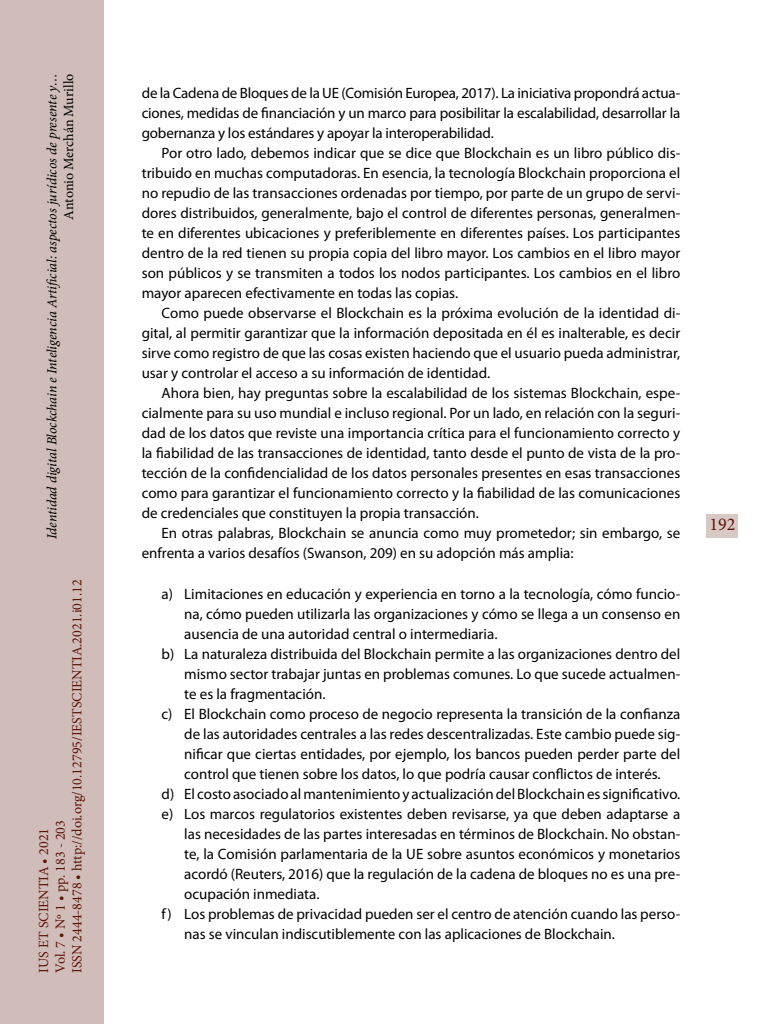
<style>
.page{position:relative;width:768px;height:1024px;background:#fff}
.page>*{position:absolute;margin:0;border:0;box-sizing:border-box;transform-origin:0 0}
.t1{font:18px "Minion Pro";color:#5d1305}
._00_bsc{font:15px/20px "Myriad Pro";color:#000;text-align:justify}
.t2{font:14px/16.8px "Minion Pro";color:#5d1305}
.t3{font:italic 14px "Minion Pro";letter-spacing:-.01em;color:#000}
.t4{font:14px "Minion Pro";letter-spacing:-.005em;color:#000}
</style>
<div class="page">
<div style="left:0;top:0;width:103px;height:1024px;background:#d0bcb9"></div>
<div style="left:707px;top:514px;width:31px;height:24px;background:#d9c9c5"></div>
<p class="t3" style="left:42px;top:539px;width:467px;rotate:-90deg">Identidad digital Blockchain e Inteligencia Artificial: aspectos jurídicos de presente y…</p>
<p class="t4" style="left:59px;top:220px;width:147px;rotate:-90deg">Antonio Merchán Murillo</p>
<p class="t2" style="left:35px;top:973px;width:395px;rotate:-90deg">IUS ET SCIENTIA • 2021<br>Vol. 7 • Nº 1 • pp. 183 - 203<br>ISSN 2444-8478 • http://doi.org/10.12795/IESTSCIENTIA.2021.i01.12</p>
<p class="_00_bsc" style="left:142px;top:83px;width:540px">de la Cadena de Bloques de la UE (Comisión Europea, 2017). La iniciativa propondrá actua&shy;ciones, medidas de financiación y un marco para posibilitar la escalabilidad, desarrollar la gobernanza y los estándares y apoyar la interoperabilidad.</p>
<p class="_00_bsc" style="left:142px;top:143px;width:540px;text-indent:20px">Por otro lado, debemos indicar que se dice que Blockchain es un libro público dis&shy;tribuido en muchas computadoras. En esencia, la tecnología Blockchain proporciona el no repudio de las transacciones ordenadas por tiempo, por parte de un grupo de servi&shy;dores distribuidos, generalmente, bajo el control de diferentes personas, generalmen&shy;te en diferentes ubicaciones y preferiblemente en diferentes países. Los participantes dentro de la red tienen su propia copia del libro mayor. Los cambios en el libro mayor son públicos y se transmiten a todos los nodos participantes. Los cambios en el libro mayor aparecen efectivamente en todas las copias.</p>
<p class="_00_bsc" style="left:142px;top:303px;width:540px;text-indent:20px">Como puede observarse el Blockchain es la próxima evolución de la identidad di&shy;gital, al permitir garantizar que la información depositada en él es inalterable, es decir sirve como registro de que las cosas existen haciendo que el usuario pueda administrar, usar y controlar el acceso a su información de identidad.</p>
<p class="_00_bsc" style="left:142px;top:383px;width:540px;text-indent:20px">Ahora bien, hay preguntas sobre la escalabilidad de los sistemas Blockchain, espe&shy;cialmente para su uso mundial e incluso regional. Por un lado, en relación con la seguri&shy;dad de los datos que reviste una importancia crítica para el funcionamiento correcto y la fiabilidad de las transacciones de identidad, tanto desde el punto de vista de la pro&shy;tección de la confidencialidad de los datos personales presentes en esas transacciones como para garantizar el funcionamiento correcto y la fiabilidad de las comunicaciones de credenciales que constituyen la propia transacción.</p>
<p class="_00_bsc" style="left:142px;top:523px;width:540px;text-indent:20px">En otras palabras, Blockchain se anuncia como muy prometedor; sin embargo, se enfrenta a varios desafíos (Swanson, 209) en su adopción más amplia:</p>
<p class="_00_bsc" style="left:184px;top:584px;width:498px;text-indent:-23px">a) Limitaciones en educación y experiencia en torno a la tecnología, cómo funcio&shy;na, cómo pueden utilizarla las organizaciones y cómo se llega a un consenso en ausencia de una autoridad central o intermediaria.</p>
<p class="_00_bsc" style="left:184px;top:644px;width:498px;text-indent:-23px">b) La naturaleza distribuida del Blockchain permite a las organizaciones dentro del mismo sector trabajar juntas en problemas comunes. Lo que sucede actualmen&shy;te es la fragmentación.</p>
<p class="_00_bsc" style="left:184px;top:704px;width:498px;text-indent:-23px">c) El Blockchain como proceso de negocio representa la transición de la confianza de las autoridades centrales a las redes descentralizadas. Este cambio puede sig&shy;nificar que ciertas entidades, por ejemplo, los bancos pueden perder parte del control que tienen sobre los datos, lo que podría causar conflictos de interés.</p>
<p class="_00_bsc" style="left:162px;top:784px;width:520px">d) El costo asociado al mantenimiento y actualización del Blockchain es significativo.</p>
<p class="_00_bsc" style="left:184px;top:804px;width:498px;text-indent:-23px">e) Los marcos regulatorios existentes deben revisarse, ya que deben adaptarse a las necesidades de las partes interesadas en términos de Blockchain. No obstan&shy;te, la Comisión parlamentaria de la UE sobre asuntos económicos y monetarios acordó (Reuters, 2016) que la regulación de la cadena de bloques no es una pre&shy;ocupación inmediata.</p>
<p class="_00_bsc" style="left:184px;top:904px;width:498px;text-indent:-23px">f) Los problemas de privacidad pueden ser el centro de atención cuando las perso&shy;nas se vinculan indiscutiblemente con las aplicaciones de Blockchain.</p>
<p class="t1" style="left:709px;top:512px;width:27px">192</p>
</div>
